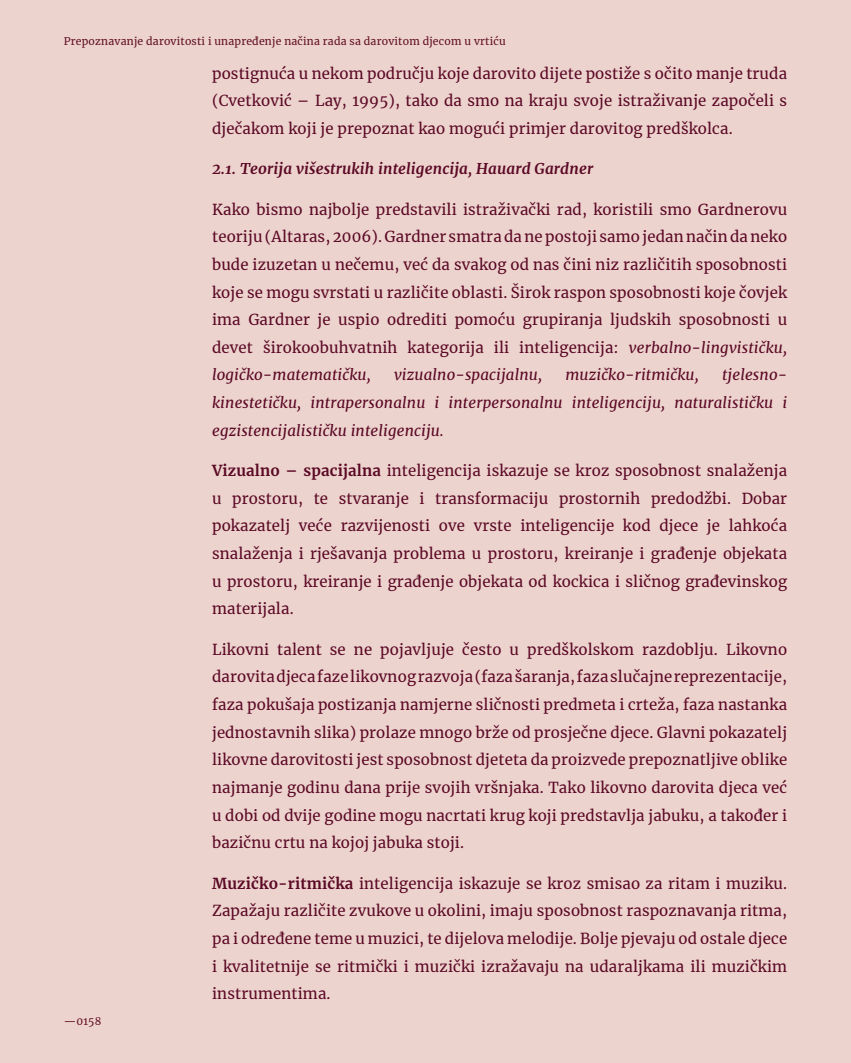
<style>
.page{position:relative;width:851px;height:1063px;background:#fff}
.page>*{position:absolute;margin:0;border:0;box-sizing:border-box;transform-origin:0 0}
.t1{font:15px/27.6px "Merriweather";letter-spacing:.01em;color:#5b0925;text-align:justify}
.t2{font:italic 15px/27.6px "Merriweather";letter-spacing:.01em;color:#5b0925;text-align:justify}
.t3{font:italic 700 15px "Merriweather";letter-spacing:.01em;color:#5b0925}
.t4{font:10.5px "Merriweather";letter-spacing:.02em;color:#621124}
.s1{font-style:italic}
.s2{font-weight:700}
</style>
<div class="page">
<div style="left:0;top:0;width:850px;height:1063px;background:#edd3ce"></div>
<p class="t4" style="left:64px;top:34px;width:443px">Prepoznavanje darovitosti i unapređenje načina rada sa darovitom djecom u vrtiću</p>
<p class="t4" style="left:64px;top:1014px;width:39px">—0158</p>
<p class="t1" style="left:212px;top:59px;width:576px">postignuća u nekom području koje darovito dijete postiže s očito manje truda (Cvetković – Lay, 1995), tako da smo na kraju svoje istraživanje započeli s dječakom koji je prepoznat kao mogući primjer darovitog predškolca.</p>
<p class="t3" style="left:212px;top:158px;width:382px">2.1. Teorija višestrukih inteligencija, Hauard Gardner</p>
<p class="t1" style="left:212px;top:195px;width:576px">Kako bismo najbolje predstavili istraživački rad, koristili smo Gardnerovu teoriju (Altaras, 2006). Gardner smatra da ne postoji samo jedan način da neko bude izuzetan u nečemu, već da svakog od nas čini niz različitih sposobnosti koje se mogu svrstati u različite oblasti. Širok raspon sposobnosti koje čovjek ima Gardner je uspio odrediti pomoću grupiranja ljudskih sposobnosti u devet širokoobuhvatnih kategorija ili inteligencija: <span class="s1">verbalno-lingvističku, logičko-matematičku,</span></p>
<p class="t2" style="left:394px;top:361px;width:150px">vizualno-spacijalnu,</p>
<p class="t2" style="left:565px;top:361px;width:135px">muzičko-ritmičku,</p>
<p class="t2" style="left:212px;top:361px;width:576px;text-indent:510px">tjelesno&shy;kinestetičku, intrapersonalnu i interpersonalnu inteligenciju, naturalističku i egzistencijalističku inteligenciju.</p>
<p class="t1" style="left:212px;top:457px;width:576px"><span class="s2">Vizualno – spacijalna</span> inteligencija iskazuje se kroz sposobnost snalaženja u prostoru, te stvaranje i transformaciju prostornih predodžbi. Dobar pokazatelj veće razvijenosti ove vrste inteligencije kod djece je lahkoća snalaženja i rješavanja problema u prostoru, kreiranje i građenje objekata u prostoru, kreiranje i građenje objekata od kockica i sličnog građevinskog materijala.</p>
<p class="t1" style="left:212px;top:635px;width:576px">Likovni talent se ne pojavljuje često u predškolskom razdoblju. Likovno darovita djeca faze likovnog razvoja (faza šaranja, faza slučajne reprezentacije, faza pokušaja postizanja namjerne sličnosti predmeta i crteža, faza nastanka jednostavnih slika) prolaze mnogo brže od prosječne djece. Glavni pokazatelj likovne darovitosti jest sposobnost djeteta da proizvede prepoznatljive oblike najmanje godinu dana prije svojih vršnjaka. Tako likovno darovita djeca već u dobi od dvije godine mogu nacrtati krug koji predstavlja jabuku, a također i bazičnu crtu na kojoj jabuka stoji.</p>
<p class="t1" style="left:212px;top:869px;width:576px"><span class="s2">Muzičko-ritmička</span> inteligencija iskazuje se kroz smisao za ritam i muziku.<br>Zapažaju različite zvukove u okolini, imaju sposobnost raspoznavanja ritma, pa i određene teme u muzici, te dijelova melodije. Bolje pjevaju od ostale djece i kvalitetnije se ritmički i muzički izražavaju na udaraljkama ili muzičkim instrumentima.</p>
</div>
